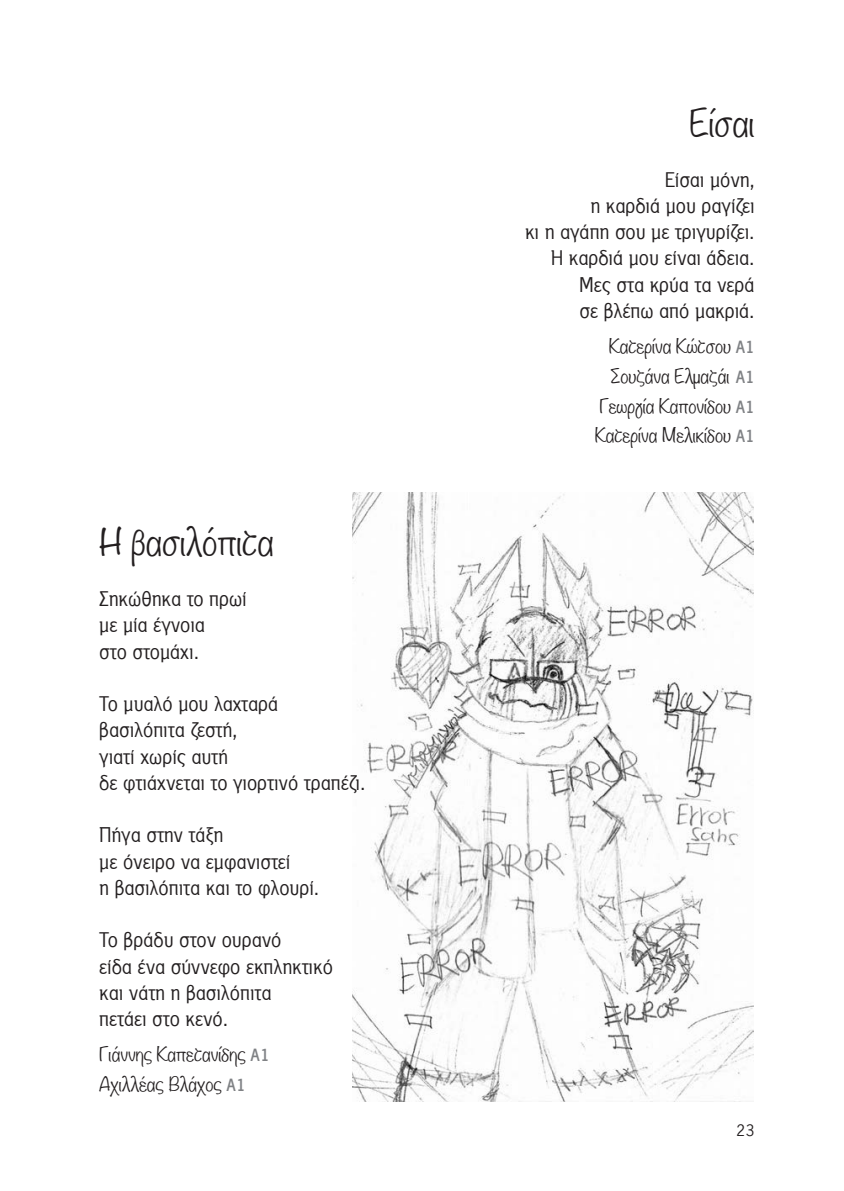
<style>
.page{position:relative;width:844px;height:1191px;background:#fff}
.page>*{position:absolute;margin:0;border:0;box-sizing:border-box;transform-origin:0 0}
.t1{font:300 33.25px "Noteworthy";color:#231f20}
.t2{font:20.12px/26.2px "PF Panel";color:#231f20}
.t3{font:300 17.5px/29.8px "Noteworthy";color:#231f20}
.t4{font:15.75px "PF Panel";color:#231f20}
.s1{font-family:"PF Panel";font-weight:700;font-size:16.62px;color:#808285}
</style>
<div class="page">
<img style="left:352px;top:492px;width:401px;height:609px">
<h1 class="t1" style="left:99px;top:512px;width:176px">Η βασιλόπιτα</h1>
<p class="t2" style="left:99px;top:585px;width:149px">Σηκώθηκα το πρωί με μία έγνοια<br>στο στομάχι.</p>
<p class="t2" style="left:99px;top:690px;width:267px">Το μυαλό μου λαχταρά βασιλόπιτα ζεστή,<br>γιατί χωρίς αυτή<br>δε φτιάχνεται το γιορτινό τραπέζι.</p>
<p class="t2" style="left:99px;top:821px;width:221px">Πήγα στην τάξη<br>με όνειρο να εμφανιστεί<br>η βασιλόπιτα και το φλουρί.</p>
<p class="t2" style="left:99px;top:926px;width:235px">Το βράδυ στον ουρανό<br>είδα ένα σύννεφο εκπληκτικό και νάτη η βασιλόπιτα<br>πετάει στο κενό.</p>
<p class="t3" style="left:99px;top:1039px;width:172px">Γιάννης Καπετανίδης <span class="s1">Α1<br></span>Αχιλλέας Βλάχος <span class="s1">Α1</span></p>
<h1 class="t1" style="left:689px;top:93px;width:67px">Είσαι</h1>
<p class="t2" style="left:525px;top:166px;width:231px;text-align:right">Είσαι μόνη,<br>η καρδιά μου ραγίζει<br>κι η αγάπη σου με τριγυρίζει.<br>Η καρδιά μου είναι άδεια.<br>Μες στα κρύα τα νερά<br>σε βλέπω από μακριά.</p>
<p class="t3" style="left:595px;top:331px;width:161px;text-align:right">Κατερίνα Κώτσου <span class="s1">Α1<br></span>Σουζάνα Ελμαζάι <span class="s1">Α1<br></span>Γεωργία Καπονίδου <span class="s1">Α1<br></span>Κατερίνα Μελικίδου <span class="s1">Α1</span></p>
<p class="t4" style="left:736px;top:1121px;width:19px">23</p>
</div>
